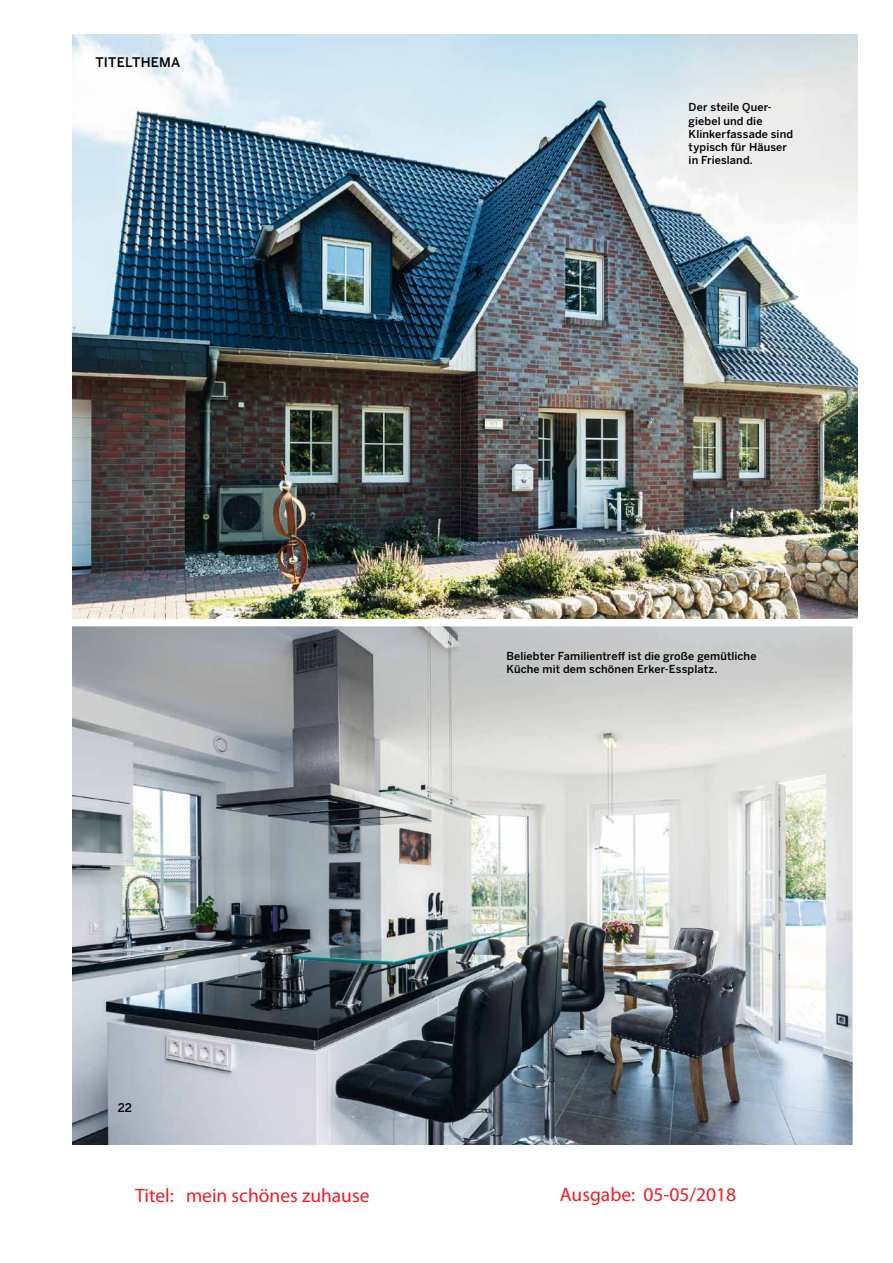
<style>
.page{position:relative;width:893px;height:1263px;background:#fff}
.page>*{position:absolute;margin:0;border:0;box-sizing:border-box;transform-origin:0 0}
.t1{font:19.5px "Myriad Pro";color:#ee1d23}
.t2{font:500 13.2px "Benton Sans";letter-spacing:.01em;color:#000}
.t3{font:500 11.85px "Benton Sans";color:#000}
.t4{font:500 10.95px/13.2px "Benton Sans";letter-spacing:.01em;color:#000}
</style>
<div class="page">
<img style="left:73px;top:34px;width:785px;height:581px">
<img style="left:73px;top:615px;width:785px;height:529px">
<p class="t2" style="left:95px;top:54px;width:86px">TITELTHEMA</p>
<p class="t3" style="left:118px;top:1101px;width:16px">22</p>
<p class="t4" style="left:689px;top:101px;width:106px">Der steile Quer&shy;giebel und die<br>Klinkerfassade sind typisch für Häuser in Friesland.</p>
<p class="t4" style="left:506px;top:649px;width:252px">Beliebter Familientreff ist die große gemütliche<br>Küche mit dem schönen Erker-Essplatz.</p>
<p class="t1" style="left:135px;top:1183px;width:236px">Titel: mein schönes zuhause</p>
<p class="t1" style="left:560px;top:1182px;width:178px">Ausgabe: 05-05/2018</p>
</div>
